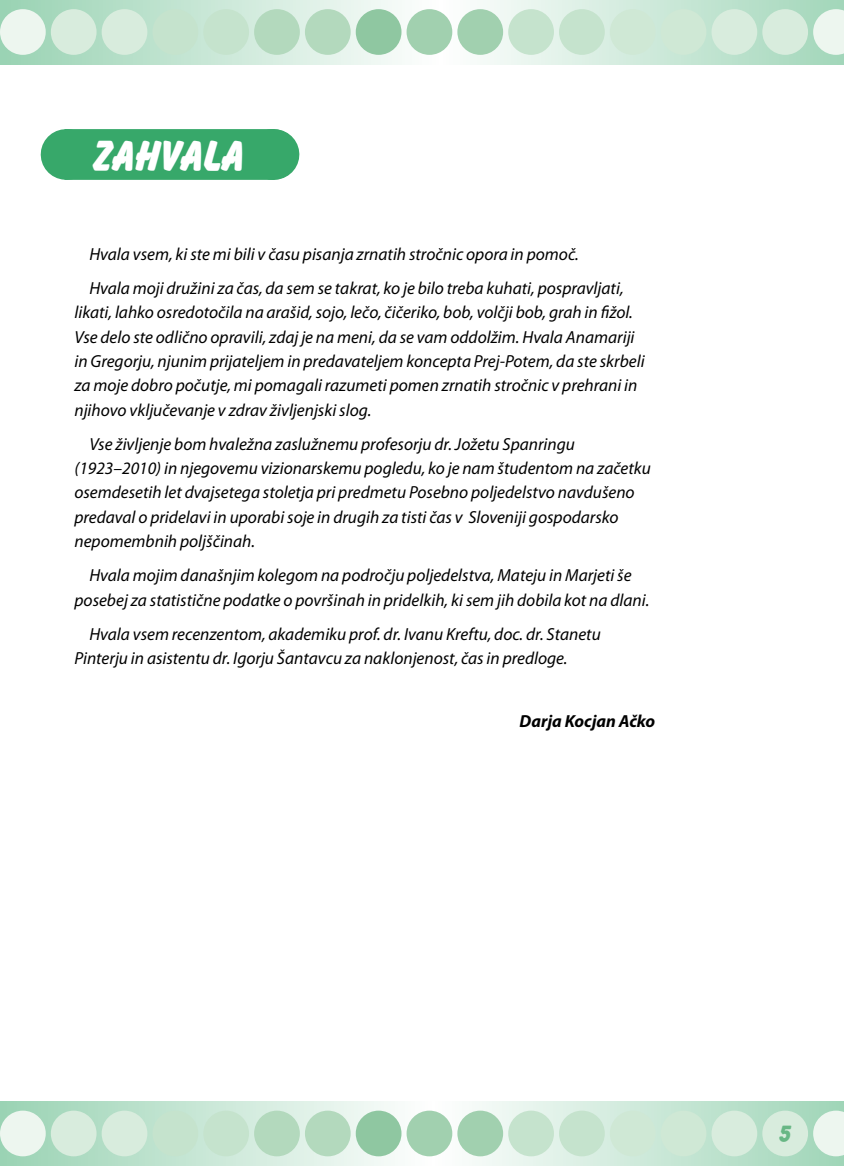
<style>
.page{position:relative;width:844px;height:1166px;background:#fff}
.page>*{position:absolute;margin:0;border:0;box-sizing:border-box;transform-origin:0 0}
.t1{font:700 45.5px "Balloon DEE Extr";color:#fff}
.t2{font:700 24.5px "Balloon DEE Extr";color:#68b785}
.t3{font:italic 17.5px/24.3px "Myriad Pro";color:#000}
.t4{font:italic 700 17.5px "Myriad Pro";color:#000}
</style>
<div class="page">
<div style="left:64px;top:129px;width:210px;height:51px;background:#37a86a"></div>
<svg style="left:0;top:1101px;width:843px;height:65px"></svg>
<svg style="left:0;top:0;width:843px;height:64px"></svg>
<div style="left:762px;top:1110px;width:45px;height:46px;background:#d8ecdd;border-radius:50%"></div>
<div style="left:762px;top:9px;width:45px;height:46px;background:#d8ecdd;border-radius:50%"></div>
<div style="left:711px;top:1110px;width:46px;height:46px;background:#d8ecdd;border-radius:50%"></div>
<div style="left:711px;top:9px;width:46px;height:46px;background:#d8ecdd;border-radius:50%"></div>
<div style="left:660px;top:1110px;width:46px;height:46px;background:#cfe8d5;border-radius:50%"></div>
<div style="left:660px;top:9px;width:46px;height:46px;background:#cfe8d5;border-radius:50%"></div>
<div style="left:609px;top:1110px;width:46px;height:46px;background:#cfe8d5;border-radius:50%"></div>
<div style="left:609px;top:9px;width:46px;height:46px;background:#cfe8d5;border-radius:50%"></div>
<div style="left:559px;top:1110px;width:45px;height:46px;background:#c5e3cd;border-radius:50%"></div>
<div style="left:559px;top:9px;width:45px;height:46px;background:#c5e3cd;border-radius:50%"></div>
<div style="left:508px;top:1110px;width:46px;height:46px;background:#c5e3cd;border-radius:50%"></div>
<div style="left:508px;top:9px;width:46px;height:46px;background:#c5e3cd;border-radius:50%"></div>
<div style="left:457px;top:1110px;width:46px;height:46px;background:#a1d0af;border-radius:50%"></div>
<div style="left:457px;top:9px;width:46px;height:46px;background:#a1d0af;border-radius:50%"></div>
<div style="left:406px;top:1110px;width:46px;height:46px;background:#a1d0af;border-radius:50%"></div>
<div style="left:406px;top:9px;width:46px;height:46px;background:#a1d0af;border-radius:50%"></div>
<div style="left:355px;top:1110px;width:46px;height:46px;background:#8fc7a1;border-radius:50%"></div>
<div style="left:355px;top:9px;width:46px;height:46px;background:#8fc7a1;border-radius:50%"></div>
<div style="left:305px;top:1110px;width:45px;height:46px;background:#b3d9bd;border-radius:50%"></div>
<div style="left:305px;top:9px;width:45px;height:46px;background:#b3d9bd;border-radius:50%"></div>
<div style="left:254px;top:1110px;width:46px;height:46px;background:#b3d9bd;border-radius:50%"></div>
<div style="left:254px;top:9px;width:46px;height:46px;background:#b3d9bd;border-radius:50%"></div>
<div style="left:203px;top:1110px;width:46px;height:46px;background:#c5e3cd;border-radius:50%"></div>
<div style="left:203px;top:9px;width:46px;height:46px;background:#c5e3cd;border-radius:50%"></div>
<div style="left:152px;top:1110px;width:46px;height:46px;background:#c5e3cd;border-radius:50%"></div>
<div style="left:152px;top:9px;width:46px;height:46px;background:#c5e3cd;border-radius:50%"></div>
<div style="left:102px;top:1110px;width:45px;height:46px;background:#d8ecdd;border-radius:50%"></div>
<div style="left:102px;top:9px;width:45px;height:46px;background:#d8ecdd;border-radius:50%"></div>
<div style="left:51px;top:1110px;width:45px;height:46px;background:#d8ecdd;border-radius:50%"></div>
<div style="left:51px;top:9px;width:45px;height:46px;background:#d8ecdd;border-radius:50%"></div>
<div style="left:0;top:1110px;width:46px;height:46px;background:#edf6ef;border-radius:50%"></div>
<div style="left:0;top:9px;width:46px;height:46px;background:#edf6ef;border-radius:50%"></div>
<svg style="left:812px;top:1110px;width:31px;height:46px"></svg>
<svg style="left:812px;top:9px;width:31px;height:46px"></svg>
<h1 class="t1" style="left:94px;top:131px;width:152px">ZAHVALA</h1>
<p class="t3" style="left:89px;top:236px;width:535px;line-height:34.3px">Hvala vsem, ki ste mi bili v času pisanja zrnatih stročnic opora in pomoč.<br>Hvala moji družini za čas, da sem se takrat, ko je bilo treba kuhati, pospravljati,</p>
<p class="t3" style="left:74px;top:300px;width:571px">likati, lahko osredotočila na arašid, sojo, lečo, čičeriko, bob, volčji bob, grah in fižol.<br>Vse delo ste odlično opravili, zdaj je na meni, da se vam oddolžim. Hvala Anamariji in Gregorju, njunim prijateljem in predavateljem koncepta Prej-Potem, da ste skrbeli za moje dobro počutje, mi pomagali razumeti pomen zrnatih stročnic v prehrani in njihovo vključevanje v zdrav življenjski slog.</p>
<p class="t3" style="left:74px;top:431px;width:578px;text-indent:15px">Vse življenje bom hvaležna zaslužnemu profesorju dr. Jožetu Spanringu (1923–2010) in njegovemu vizionarskemu pogledu, ko je nam študentom na začetku osemdesetih let dvajsetega stoletja pri predmetu Posebno poljedelstvo navdušeno predaval o pridelavi in uporabi soje in drugih za tisti čas v Sloveniji gospodarsko nepomembnih poljščinah.</p>
<p class="t3" style="left:74px;top:563px;width:576px;text-align:center">Hvala mojim današnjim kolegom na področju poljedelstva, Mateju in Marjeti še posebej za statistične podatke o površinah in pridelkih, ki sem jih dobila kot na dlani.</p>
<p class="t3" style="left:74px;top:622px;width:527px;text-indent:15px">Hvala vsem recenzentom, akademiku prof. dr. Ivanu Kreftu, doc. dr. Stanetu<br>Pinterju in asistentu dr. Igorju Šantavcu za naklonjenost, čas in predloge.</p>
<p class="t4" style="left:519px;top:709px;width:137px">Darja Kocjan Ačko</p>
<h2 class="t2" style="left:778px;top:1120px;width:14px">5</h2>
</div>
